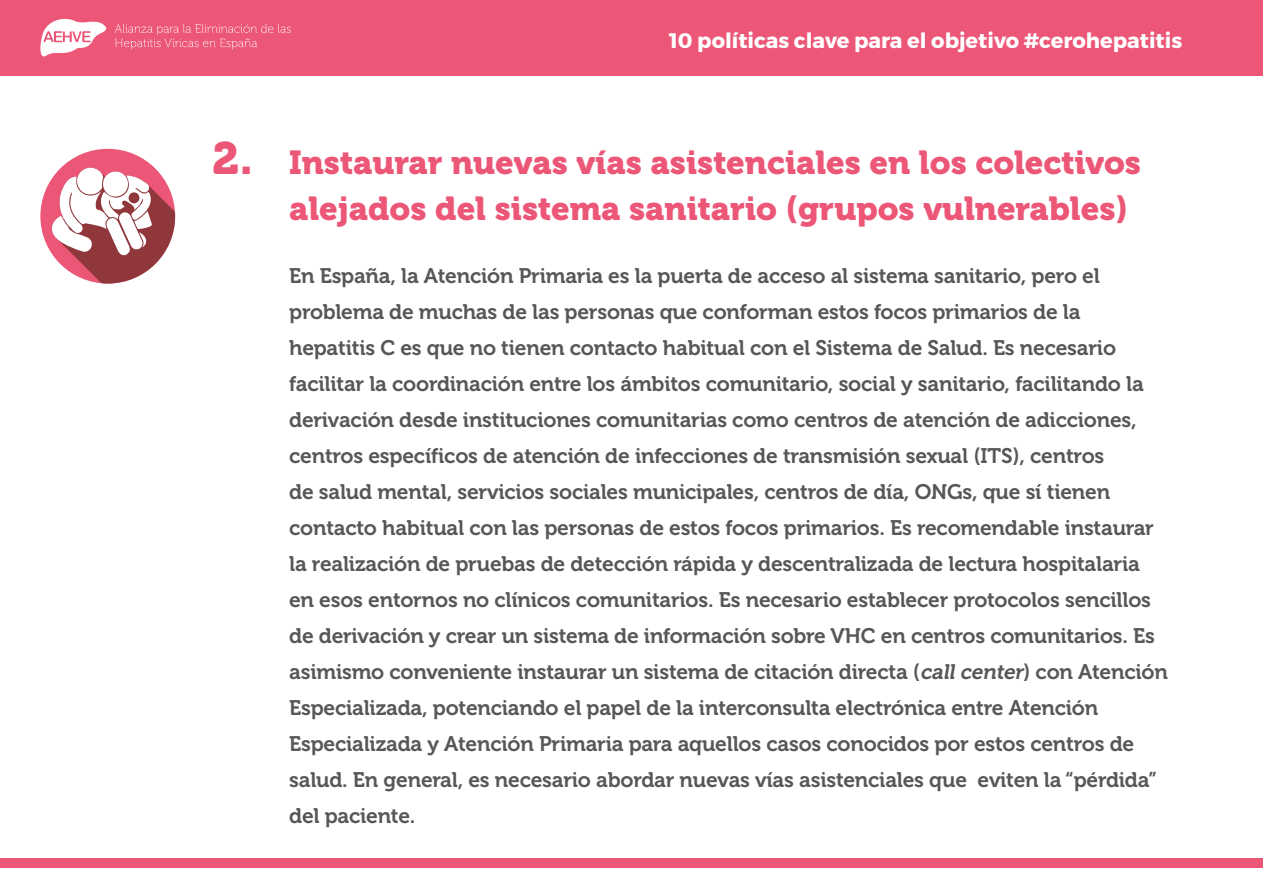
<style>
.page{position:relative;width:1263px;height:893px;background:#fff}
.page>*{position:absolute;margin:0;border:0;box-sizing:border-box;transform-origin:0 0}
.t1{font:33px/46.5px "Museo 900";color:#ec5677}
.t2{font:21px/36px "Museo 700";letter-spacing:-.01em;color:#575756}
.t3{font:700 21px "Montserrat";color:#fff}
.s1{font-size:45px}
.s2{font-style:italic}
</style>
<div class="page">
<div style="left:0;top:0;width:1263px;height:75px;background:#ec5677"></div>
<div style="left:0;top:858px;width:1263px;height:10px;background:#ec5677"></div>
<svg style="left:40px;top:19px;width:66px;height:38px"></svg>
<svg style="left:115px;top:24px;width:176px;height:26px"></svg>
<div style="left:40px;top:149px;width:135px;height:135px;background:#ec5677;border-radius:50%"></div>
<svg style="left:51px;top:168px;width:124px;height:116px"></svg>
<p class="t3" style="left:669px;top:24px;width:514px">10 políticas clave para el objetivo #cerohepatitis</p>
<p class="t1" style="left:289px;top:139px;width:853px;text-indent:-77px"><span class="s1">2.</span> Instaurar nuevas vías asistenciales en los colectivos alejados del sistema sanitario (grupos vulnerables)</p>
<p class="t2" style="left:289px;top:258px;width:880px">En España, la Atención Primaria es la puerta de acceso al sistema sanitario, pero el problema de muchas de las personas que conforman estos focos primarios de la hepatitis C es que no tienen contacto habitual con el Sistema de Salud. Es necesario facilitar la coordinación entre los ámbitos comunitario, social y sanitario, facilitando la derivación desde instituciones comunitarias como centros de atención de adicciones, centros específicos de atención de infecciones de transmisión sexual (ITS), centros<br>de salud mental, servicios sociales municipales, centros de día, ONGs, que sí tienen contacto habitual con las personas de estos focos primarios. Es recomendable instaurar la realización de pruebas de detección rápida y descentralizada de lectura hospitalaria en esos entornos no clínicos comunitarios. Es necesario establecer protocolos sencillos de derivación y crear un sistema de información sobre VHC en centros comunitarios. Es asimismo conveniente instaurar un sistema de citación directa (<span class="s2">callcenter</span>) con Atención Especializada, potenciando el papel de la interconsulta electrónica entre Atención Especializada y Atención Primaria para aquellos casos conocidos por estos centros de salud. En general, es necesario abordar nuevas vías asistenciales que eviten la “pérdida” del paciente.</p>
</div>
